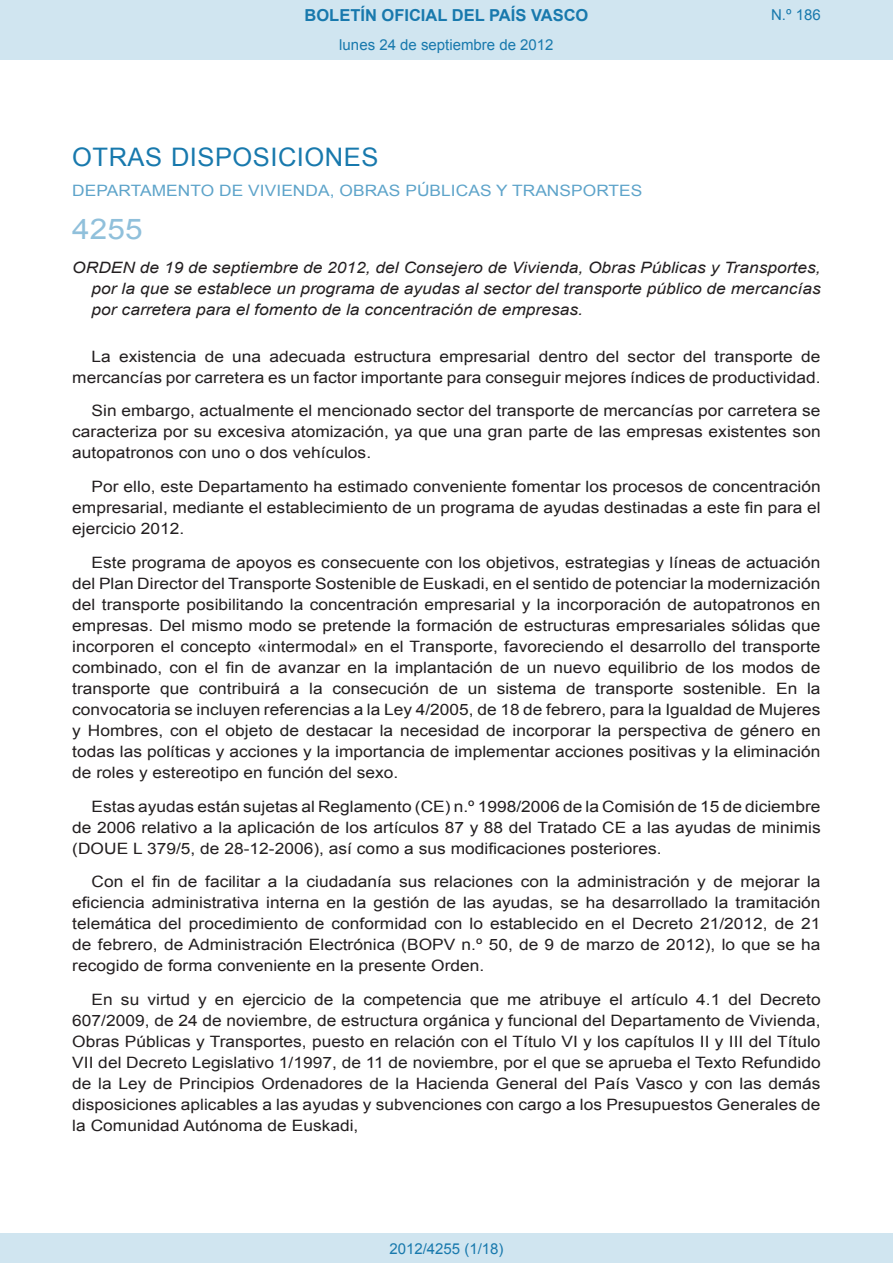
<style>
.page{position:relative;width:893px;height:1263px;background:#fff}
.page>*{position:absolute;margin:0;border:0;box-sizing:border-box;transform-origin:0 0}
.BOPVOrden{font:28.5px "Arial";color:#90c0db;scale:1.11 1}
.BOPVSeccion{font:25.5px "Arial";letter-spacing:.02em;color:#1879ad}
.t1{font:700 16.5px "Arial";color:#1879ad}
.BOPVDetalle{font:15.6px/21px "Arial";color:#231f20;text-align:justify;scale:1.11 1}
.BOPVTitulo{font:italic 15.6px/21px "Arial";color:#231f20;text-align:justify;scale:1.11 1}
.BOPVOrganismo{font:15.6px "Arial";letter-spacing:.005em;color:#5ea4ca;scale:1.11 1}
.Paginacion_Centro{font:15px "Arial";color:#1879ad}
</style>
<div class="page">
<div style="left:0;top:0;width:893px;height:60px;background:#d0e5f0"></div>
<div style="left:0;top:1233px;width:893px;height:30px;background:#d0e5f0"></div>
<p class="t1" style="left:305px;top:4px;width:285px">BOLETÍN OFICIAL DEL PAÍS VASCO</p>
<p class="Paginacion_Centro" style="left:339px;top:35px;width:216px">lunes 24 de septiembre de 2012</p>
<p class="Paginacion_Centro" style="left:771px;top:5px;width:51px">N.º 186</p>
<p class="BOPVSeccion" style="left:72px;top:141px;width:308px">OTRAS DISPOSICIONES</p>
<p class="BOPVOrganismo" style="left:72px;top:181px;width:515px">DEPARTAMENTO DE VIVIENDA, OBRAS PÚBLICAS Y TRANSPORTES</p>
<p class="BOPVOrden" style="left:72px;top:211px;width:65px">4255</p>
<p class="BOPVTitulo" style="left:92px;top:257px;width:658px;text-indent:-19px">ORDEN de 19 de septiembre de 2012, del Consejero de Vivienda, Obras Públicas y Transportes, por la que se establece un programa de ayudas al sector del transporte público de mercancías por carretera para el fomento de la concentración de empresas.</p>
<p class="BOPVDetalle" style="left:72px;top:346px;width:676px;text-align:right">La existencia de una adecuada estructura empresarial dentro del sector del transporte de mercancías por carretera es un factor importante para conseguir mejores índices de productividad.</p>
<p class="BOPVDetalle" style="left:72px;top:400px;width:676px;text-indent:19px">Sin embargo, actualmente el mencionado sector del transporte de mercancías por carretera se caracteriza por su excesiva atomización, ya que una gran parte de las empresas existentes son autopatronos con uno o dos vehículos.</p>
<p class="BOPVDetalle" style="left:72px;top:476px;width:676px;text-indent:19px">Por ello, este Departamento ha estimado conveniente fomentar los procesos de concentración empresarial, mediante el establecimiento de un programa de ayudas destinadas a este fin para el ejercicio 2012.</p>
<p class="BOPVDetalle" style="left:72px;top:552px;width:676px;text-indent:19px">Este programa de apoyos es consecuente con los objetivos, estrategias y líneas de actuación del Plan Director del Transporte Sostenible de Euskadi, en el sentido de potenciar la modernización del transporte posibilitando la concentración empresarial y la incorporación de autopatronos en empresas. Del mismo modo se pretende la formación de estructuras empresariales sólidas que incorporen el concepto «intermodal» en el Transporte, favoreciendo el desarrollo del transporte combinado, con el fin de avanzar en la implantación de un nuevo equilibrio de los modos de transporte que contribuirá a la consecución de un sistema de transporte sostenible. En la convocatoria se incluyen referencias a la Ley 4/2005, de 18 de febrero, para la Igualdad de Mujeres y Hombres, con el objeto de destacar la necesidad de incorporar la perspectiva de género en todas las políticas y acciones y la importancia de implementar acciones positivas y la eliminación de roles y estereotipo en función del sexo.</p>
<p class="BOPVDetalle" style="left:72px;top:796px;width:676px;text-indent:19px">Estas ayudas están sujetas al Reglamento (CE) n.º 1998/2006 de la Comisión de 15 de diciembre de 2006 relativo a la aplicación de los artículos 87 y 88 del Tratado CE a las ayudas de minimis (DOUE L 379/5, de 28-12-2006), así como a sus modificaciones posteriores.</p>
<p class="BOPVDetalle" style="left:72px;top:871px;width:676px;text-indent:19px">Con el fin de facilitar a la ciudadanía sus relaciones con la administración y de mejorar la eficiencia administrativa interna en la gestión de las ayudas, se ha desarrollado la tramitación telemática del procedimiento de conformidad con lo establecido en el Decreto 21/2012, de 21 de febrero, de Administración Electrónica (BOPV n.º 50, de 9 de marzo de 2012), lo que se ha recogido de forma conveniente en la presente Orden.</p>
<p class="BOPVDetalle" style="left:72px;top:989px;width:676px;text-indent:19px">En su virtud y en ejercicio de la competencia que me atribuye el artículo 4.1 del Decreto 607/2009, de 24 de noviembre, de estructura orgánica y funcional del Departamento de Vivienda, Obras Públicas y Transportes, puesto en relación con el Título VI y los capítulos II y III del Título VII del Decreto Legislativo 1/1997, de 11 de noviembre, por el que se aprueba el Texto Refundido de la Ley de Principios Ordenadores de la Hacienda General del País Vasco y con las demás disposiciones aplicables a las ayudas y subvenciones con cargo a los Presupuestos Generales de la Comunidad Autónoma de Euskadi,</p>
<p class="Paginacion_Centro" style="left:389px;top:1238px;width:116px">2012/4255 (1/18)</p>
</div>
